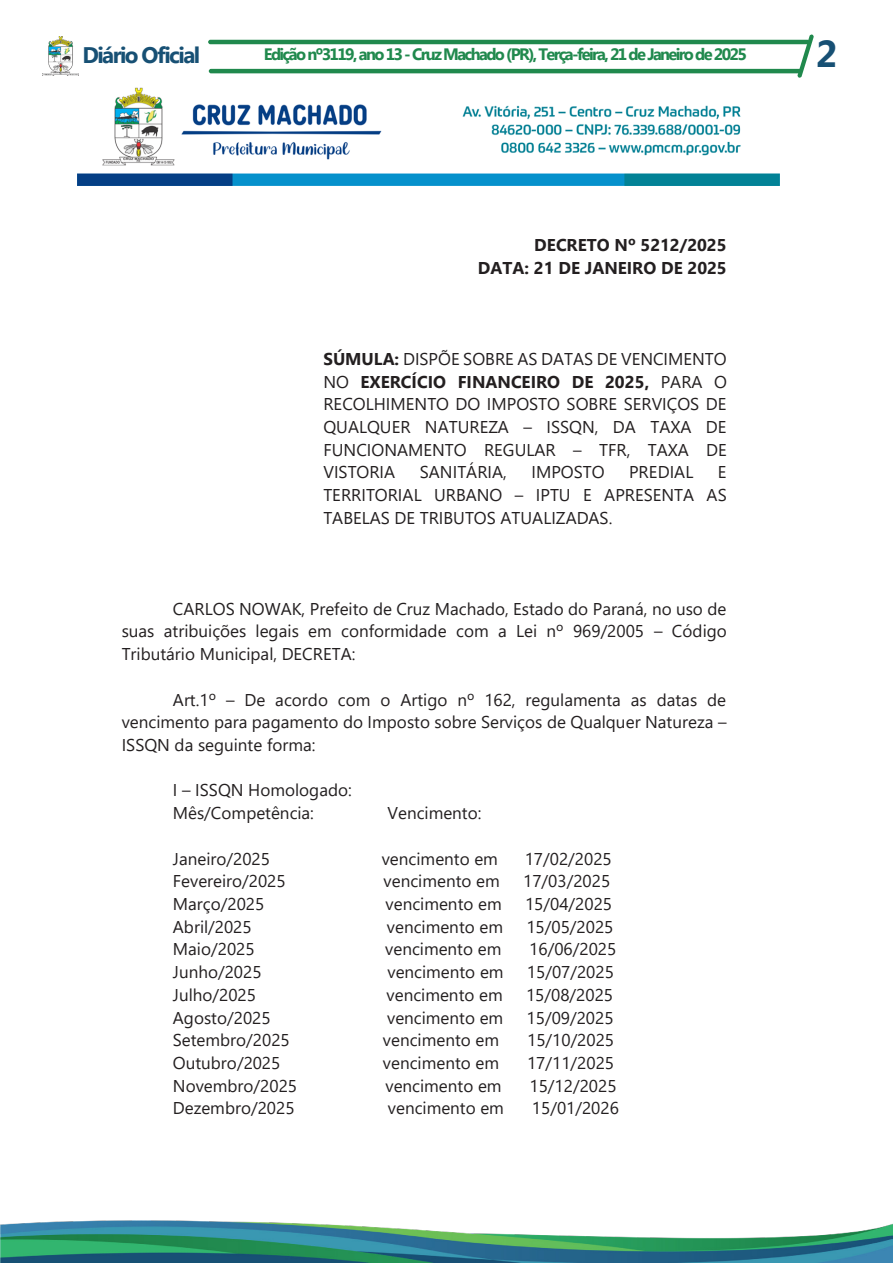
<style>
.page{position:relative;width:893px;height:1263px;background:#fff}
.page>*{position:absolute;margin:0;border:0;box-sizing:border-box;transform-origin:0 0}
.t1{font:700 37.5px "Myanmar Text";color:#175074}
.t2{font:700 22.5px "Myanmar Text";letter-spacing:-.07em;color:#175074}
.t3{font:17.1px/22.6px "Segoe UI";color:#231f20;text-align:justify}
.t4{font:700 17.1px/22.6px "Segoe UI";color:#231f20;text-align:right}
.t5{font:700 16.5px "Myanmar Text";letter-spacing:-.1em;color:#20894d}
.s1{font-weight:700}
</style>
<div class="page">
<hr style="left:208px;top:40px;width:602px;height:4px;background:#20894d;border-radius:2px">
<hr style="left:209px;top:69px;width:593px;height:4px;background:#20894d;border-radius:2px">
<img style="left:43px;top:37px;width:36px;height:38px">
<svg style="left:797px;top:34px;width:17px;height:44px"></svg>
<img style="left:0;top:1220px;width:892px;height:43px">
<img style="left:892px;top:1223px;width:1px;height:40px">
<img style="left:78px;top:87px;width:701px;height:98px">
<p class="t2" style="left:82px;top:42px;width:119px">Diário Oficial</p>
<p class="t5" style="left:264px;top:45px;width:485px">Edição nº3119, ano 13 - Cruz Machado (PR), Terça-feira, 21 de Janeiro de 2025</p>
<p class="t1" style="left:816px;top:32px;width:23px">2</p>
<p class="t4" style="left:478px;top:232px;width:250px">DECRETO Nº 5212/2025<br>DATA: 21 DE JANEIRO DE 2025</p>
<p class="t3" style="left:323px;top:346px;width:405px"><span class="s1">SÚMULA:</span> DISPÕE SOBRE AS DATAS DE VENCIMENTO NO <span class="s1">EXERCÍCIO FINANCEIRO DE 2025,</span> PARA O RECOLHIMENTO DO IMPOSTO SOBRE SERVIÇOS DE QUALQUER NATUREZA – ISSQN, DA TAXA DE FUNCIONAMENTO REGULAR – TFR, TAXA DE VISTORIA</p>
<p class="t3" style="left:420px;top:459px;width:88px">SANITÁRIA,</p>
<p class="t3" style="left:531px;top:459px;width:75px">IMPOSTO</p>
<p class="t3" style="left:629px;top:459px;width:66px">PREDIAL</p>
<p class="t3" style="left:323px;top:459px;width:405px;text-indent:394px">E TERRITORIAL URBANO – IPTU E APRESENTA AS TABELAS DE TRIBUTOS ATUALIZADAS.</p>
<p class="t3" style="left:122px;top:596px;width:607px;text-indent:51px">CARLOS NOWAK, Prefeito de Cruz Machado, Estado do Paraná, no uso de suas atribuições legais em conformidade com a Lei nº 969/2005 – Código Tributário Municipal, DECRETA:</p>
<p class="t3" style="left:122px;top:687px;width:607px;text-indent:51px">Art.1º – De acordo com o Artigo nº 162, regulamenta as datas de vencimento para pagamento do Imposto sobre Serviços de Qualquer Natureza – ISSQN da seguinte forma:</p>
<p class="t3" style="left:173px;top:777px;width:180px">I – ISSQN Homologado:<br>Mês/Competência:</p>
<p class="t3" style="left:387px;top:800px;width:96px">Vencimento:</p>
<p class="t3" style="left:173px;top:846px;width:99px">Janeiro/2025</p>
<p class="t3" style="left:382px;top:846px;width:118px">vencimento em</p>
<p class="t3" style="left:525px;top:846px;width:89px">17/02/2025</p>
<p class="t3" style="left:173px;top:868px;width:114px">Fevereiro/2025</p>
<p class="t3" style="left:384px;top:868px;width:118px">vencimento em</p>
<p class="t3" style="left:523px;top:868px;width:89px">17/03/2025</p>
<p class="t3" style="left:173px;top:891px;width:93px">Março/2025</p>
<p class="t3" style="left:386px;top:891px;width:118px">vencimento em</p>
<p class="t3" style="left:525px;top:891px;width:89px">15/04/2025</p>
<p class="t3" style="left:173px;top:914px;width:80px">Abril/2025</p>
<p class="t3" style="left:387px;top:914px;width:118px">vencimento em</p>
<p class="t3" style="left:526px;top:914px;width:89px">15/05/2025</p>
<p class="t3" style="left:173px;top:936px;width:83px">Maio/2025</p>
<p class="t3" style="left:385px;top:936px;width:118px">vencimento em</p>
<p class="t3" style="left:529px;top:936px;width:89px">16/06/2025</p>
<p class="t3" style="left:173px;top:959px;width:90px">Junho/2025</p>
<p class="t3" style="left:387px;top:959px;width:118px">vencimento em</p>
<p class="t3" style="left:527px;top:959px;width:89px">15/07/2025</p>
<p class="t3" style="left:173px;top:982px;width:85px">Julho/2025</p>
<p class="t3" style="left:387px;top:982px;width:118px">vencimento em</p>
<p class="t3" style="left:526px;top:982px;width:89px">15/08/2025</p>
<p class="t3" style="left:173px;top:1004px;width:99px">Agosto/2025</p>
<p class="t3" style="left:387px;top:1004px;width:118px">vencimento em</p>
<p class="t3" style="left:527px;top:1004px;width:89px">15/09/2025</p>
<p class="t3" style="left:173px;top:1027px;width:118px">Setembro/2025</p>
<p class="t3" style="left:383px;top:1027px;width:118px">vencimento em</p>
<p class="t3" style="left:527px;top:1027px;width:89px">15/10/2025</p>
<p class="t3" style="left:173px;top:1050px;width:109px">Outubro/2025</p>
<p class="t3" style="left:383px;top:1050px;width:118px">vencimento em</p>
<p class="t3" style="left:527px;top:1050px;width:89px">17/11/2025</p>
<p class="t3" style="left:173px;top:1073px;width:126px">Novembro/2025</p>
<p class="t3" style="left:385px;top:1073px;width:118px">vencimento em</p>
<p class="t3" style="left:530px;top:1073px;width:89px">15/12/2025</p>
<p class="t3" style="left:173px;top:1095px;width:123px">Dezembro/2025</p>
<p class="t3" style="left:388px;top:1095px;width:118px">vencimento em</p>
<p class="t3" style="left:532px;top:1095px;width:89px">15/01/2026</p>
</div>
